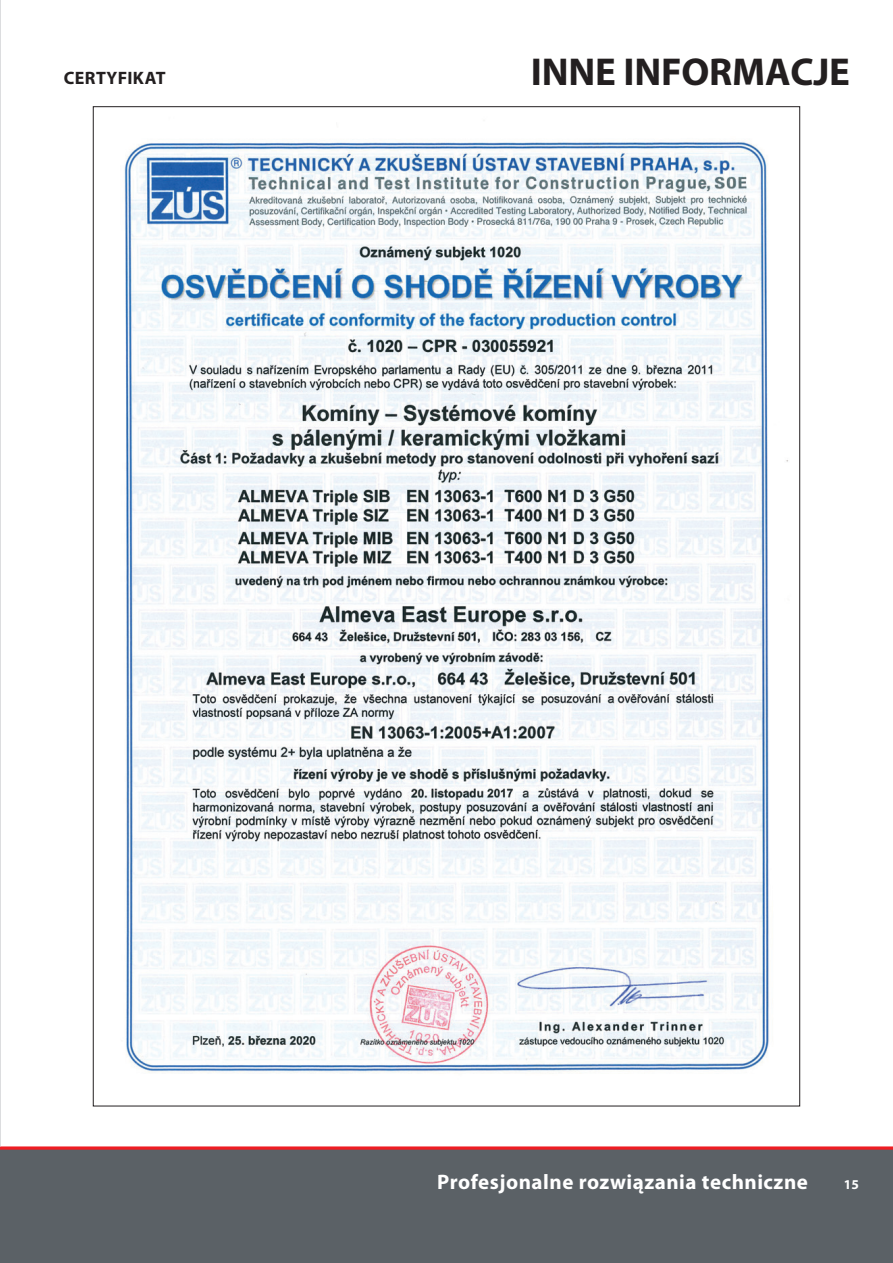
<style>
.page{position:relative;width:893px;height:1263px;background:#fff}
.page>*{position:absolute;margin:0;border:0;box-sizing:border-box;transform-origin:0 0}
.t1{font:700 39px "Myriad Pro";letter-spacing:-.005em;color:#231f20}
.t2{font:700 21px "Myriad Pro";letter-spacing:.025em;color:#fff}
.t3{font:700 18px "Myriad Pro";letter-spacing:.02em;color:#231f20}
.t4{font:700 13.5px "Myriad Pro";color:#fff}
</style>
<div class="page">
<hr style="left:0;top:0;width:1px;height:1152px;background:#dcdddf">
<div style="left:0;top:1148px;width:893px;height:115px;background:#5b6166"></div>
<hr style="left:0;top:1147px;width:893px;height:3px;background:#ee1d23">
<img style="left:124px;top:142px;width:664px;height:931px">
<p class="t3" style="left:64px;top:72px;width:103px">CERTYFIKAT</p>
<h1 class="t1" style="left:531px;top:57px;width:321px">INNE INFORMACJE</h1>
<p class="t2" style="left:437px;top:1174px;width:372px">Profesjonalne rozwiązania techniczne</p>
<p class="t4" style="left:844px;top:1179px;width:16px">15</p>
</div>
